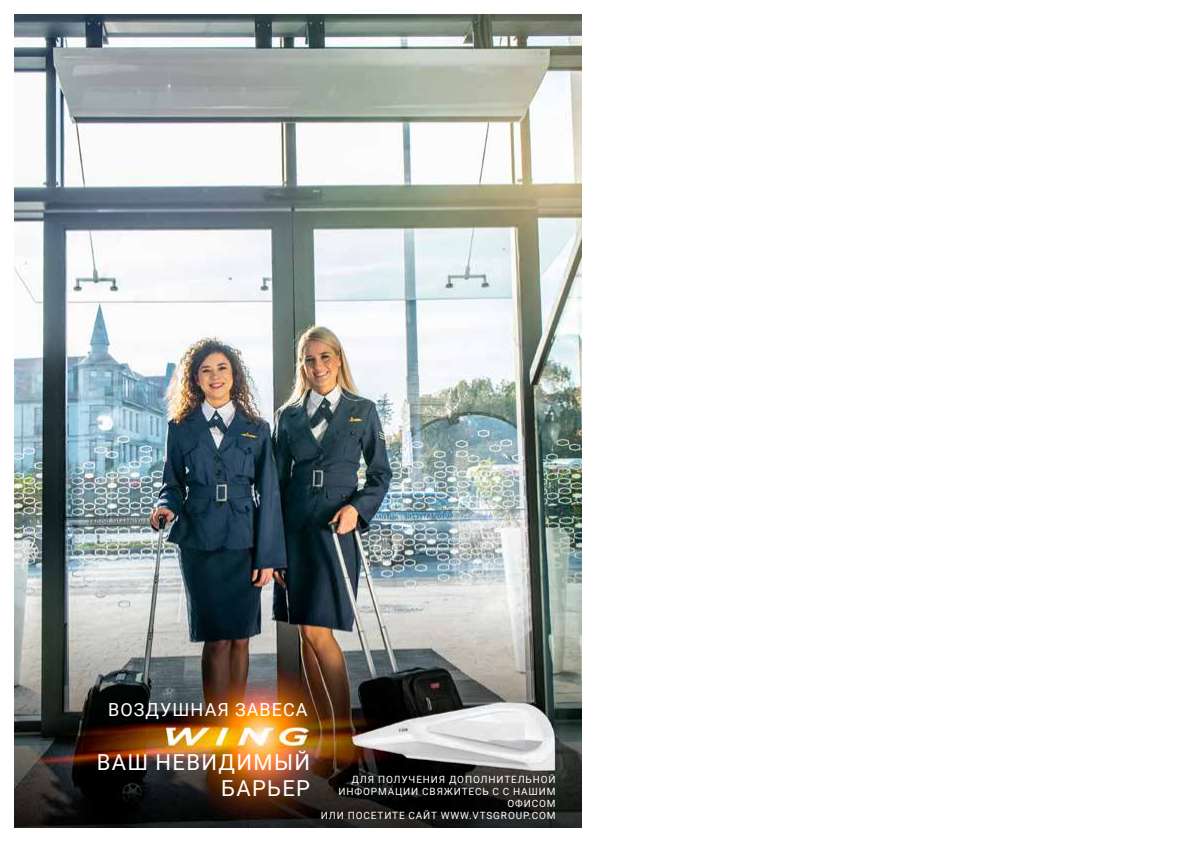
<style>
.page{position:relative;width:1191px;height:842px;background:#fff}
.page>*{position:absolute;margin:0;border:0;box-sizing:border-box;transform-origin:0 0}
.t1{font:22px/26.4px "Roboto";letter-spacing:.06em;color:#fff;text-align:right}
.t2{font:18px "Roboto";letter-spacing:.06em;color:#fff}
.t3{font:10px/12px "Roboto";letter-spacing:.085em;color:#fff;text-align:right}
</style>
<div class="page">
<img style="left:14px;top:14px;width:567px;height:814px">
<h2 class="t2" style="left:108px;top:697px;width:201px">ВОЗДУШНАЯ ЗАВЕСА</h2>
<h1 class="t1" style="left:97px;top:748px;width:215px">ВАШ НЕВИДИМЫЙ<br>БАРЬЕР</h1>
<p class="t3" style="left:321px;top:773px;width:236px">ДЛЯ ПОЛУЧЕНИЯ ДОПОЛНИТЕЛЬНОЙ<br>ИНФОРМАЦИИ СВЯЖИТЕСЬ С С НАШИМ<br>ОФИСОМ<br>ИЛИ ПОСЕТИТЕ САЙТ WWW.VTSGROUP.COM</p>
</div>
